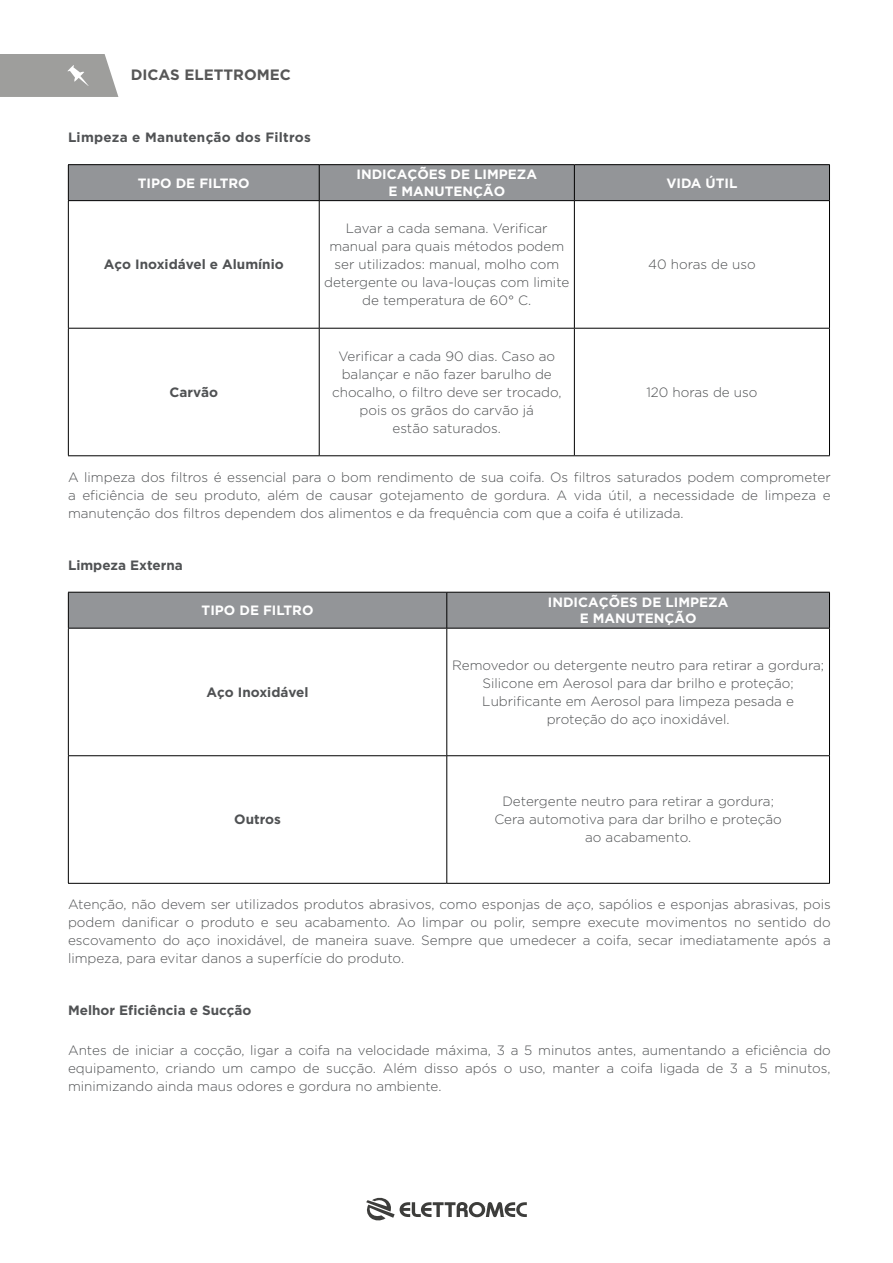
<style>
.page{position:relative;width:893px;height:1263px;background:#fff}
.page>*{position:absolute;margin:0;border:0;box-sizing:border-box;transform-origin:0 0}
.t1{font:700 15px "Gotham";color:#575757}
.t2{font:300 13.5px/18px "Gotham";color:#505254;text-align:justify}
.t3{font:300 13.5px/18px "Gotham";color:#4f5153;text-align:center}
.t4{font:700 13.5px/16.2px "Gotham";color:#fff;text-align:center}
.t5{font:700 13.5px "Gotham";color:#4f5153}
.t6{font:700 13.5px "Gotham";color:#505254}
.t7{font:700 13.5px "Gotham";letter-spacing:.02em;color:#505254}
</style>
<div class="page">
<svg style="left:366px;top:1197px;width:161px;height:24px"></svg>
<svg style="left:0;top:54px;width:118px;height:43px;background:#a5a5a3"></svg>
<div style="left:69px;top:165px;width:760px;height:35px;background:#939598"></div>
<hr style="left:319px;top:165px;width:1px;height:35px;background:#000">
<hr style="left:68px;top:201px;width:1px;height:127px;background:#000">
<hr style="left:319px;top:201px;width:1px;height:127px;background:#000">
<hr style="left:574px;top:201px;width:1px;height:127px;background:#000">
<hr style="left:829px;top:201px;width:1px;height:127px;background:#000">
<hr style="left:68px;top:328px;width:251px;height:1px;background:#000">
<hr style="left:68px;top:328px;width:1px;height:127px;background:#000">
<hr style="left:319px;top:328px;width:255px;height:1px;background:#000">
<hr style="left:319px;top:328px;width:1px;height:127px;background:#000">
<hr style="left:574px;top:328px;width:256px;height:1px;background:#000">
<hr style="left:574px;top:328px;width:1px;height:127px;background:#000">
<hr style="left:829px;top:328px;width:1px;height:127px;background:#000">
<hr style="left:68px;top:455px;width:251px;height:1px;background:#000">
<hr style="left:319px;top:455px;width:255px;height:1px;background:#000">
<hr style="left:574px;top:455px;width:256px;height:1px;background:#000">
<hr style="left:68px;top:164px;width:251px;height:1px;background:#000">
<hr style="left:68px;top:165px;width:1px;height:35px;background:#000">
<hr style="left:319px;top:164px;width:255px;height:1px;background:#000">
<hr style="left:574px;top:164px;width:256px;height:1px;background:#000">
<hr style="left:574px;top:165px;width:1px;height:35px;background:#000">
<hr style="left:829px;top:165px;width:1px;height:35px;background:#000">
<hr style="left:68px;top:200px;width:251px;height:1px;background:#000">
<hr style="left:319px;top:200px;width:255px;height:1px;background:#000">
<hr style="left:574px;top:200px;width:256px;height:1px;background:#000">
<div style="left:69px;top:593px;width:760px;height:35px;background:#939598"></div>
<hr style="left:446px;top:592px;width:1px;height:36px;background:#000">
<hr style="left:68px;top:628px;width:1px;height:127px;background:#000">
<hr style="left:446px;top:628px;width:1px;height:127px;background:#000">
<hr style="left:829px;top:628px;width:1px;height:127px;background:#000">
<hr style="left:68px;top:755px;width:379px;height:1px;background:#000">
<hr style="left:68px;top:756px;width:1px;height:127px;background:#000">
<hr style="left:447px;top:755px;width:383px;height:1px;background:#000">
<hr style="left:446px;top:756px;width:1px;height:127px;background:#000">
<hr style="left:829px;top:756px;width:1px;height:127px;background:#000">
<hr style="left:68px;top:883px;width:379px;height:1px;background:#000">
<hr style="left:447px;top:883px;width:383px;height:1px;background:#000">
<hr style="left:68px;top:592px;width:379px;height:1px;background:#000">
<hr style="left:68px;top:592px;width:1px;height:36px;background:#000">
<hr style="left:447px;top:592px;width:383px;height:1px;background:#000">
<hr style="left:829px;top:592px;width:1px;height:36px;background:#000">
<hr style="left:68px;top:628px;width:379px;height:1px;background:#000">
<hr style="left:447px;top:628px;width:383px;height:1px;background:#000">
<p class="t1" style="left:131px;top:66px;width:162px">DICAS ELETTROMEC</p>
<p class="t7" style="left:68px;top:130px;width:244px">Limpeza e Manutenção dos Filtros</p>
<p class="t4" style="left:138px;top:174px;width:113px">TIPO DE FILTRO</p>
<p class="t4" style="left:356px;top:166px;width:182px">INDICAÇÕES DE LIMPEZA<br>E MANUTENÇÃO</p>
<p class="t4" style="left:666px;top:174px;width:73px">VIDA ÚTIL</p>
<p class="t5" style="left:104px;top:257px;width:181px">Aço Inoxidável e Alumínio</p>
<p class="t5" style="left:169px;top:384px;width:50px">Carvão</p>
<p class="t3" style="left:324px;top:219px;width:247px">Lavar a cada semana. Verificar manual para quais métodos podem ser utilizados: manual, molho com detergente ou lava-louças com limite de temperatura de 60° C.</p>
<p class="t3" style="left:332px;top:347px;width:231px">Verificar a cada 90 dias. Caso ao balançar e não fazer barulho de chocalho, o filtro deve ser trocado, pois os grãos do carvão já<br>estão saturados.</p>
<p class="t3" style="left:648px;top:255px;width:109px">40 horas de uso</p>
<p class="t3" style="left:646px;top:383px;width:113px">120 horas de uso</p>
<p class="t2" style="left:68px;top:468px;width:764px">A limpeza dos filtros é essencial para o bom rendimento de sua coifa. Os filtros saturados podem comprometer a eficiência de seu produto, além de causar gotejamento de gordura. A vida útil, a necessidade de limpeza e manutenção dos filtros dependem dos alimentos e da frequência com que a coifa é utilizada.</p>
<p class="t6" style="left:68px;top:557px;width:116px">Limpeza Externa</p>
<p class="t4" style="left:202px;top:602px;width:113px">TIPO DE FILTRO</p>
<p class="t4" style="left:548px;top:594px;width:182px">INDICAÇÕES DE LIMPEZA<br>E MANUTENÇÃO</p>
<p class="t5" style="left:207px;top:684px;width:103px">Aço Inoxidável</p>
<p class="t3" style="left:452px;top:656px;width:373px">Removedor ou detergente neutro para retirar a gordura;</p>
<p class="t3" style="left:483px;top:674px;width:313px">Silicone em Aerosol para dar brilho e proteção;</p>
<p class="t3" style="left:482px;top:692px;width:313px">Lubrificante em Aerosol para limpeza pesada e proteção do aço inoxidável.</p>
<p class="t5" style="left:234px;top:812px;width:48px">Outros</p>
<p class="t3" style="left:502px;top:792px;width:273px">Detergente neutro para retirar a gordura;</p>
<p class="t3" style="left:494px;top:810px;width:289px">Cera automotiva para dar brilho e proteção ao acabamento.</p>
<p class="t2" style="left:68px;top:895px;width:764px">Atenção, não devem ser utilizados produtos abrasivos, como esponjas de aço, sapólios e esponjas abrasivas, pois podem danificar o produto e seu acabamento. Ao limpar ou polir, sempre execute movimentos no sentido do escovamento do aço inoxidável, de maneira suave. Sempre que umedecer a coifa, secar imediatamente após a limpeza, para evitar danos a superfície do produto.</p>
<p class="t6" style="left:68px;top:1003px;width:185px">Melhor Eficiência e Sucção</p>
<p class="t2" style="left:68px;top:1041px;width:764px">Antes de iniciar a cocção, ligar a coifa na velocidade máxima, 3 a 5 minutos antes, aumentando a eficiência do equipamento, criando um campo de sucção. Além disso após o uso, manter a coifa ligada de 3 a 5 minutos, minimizando ainda maus odores e gordura no ambiente.</p>
</div>
